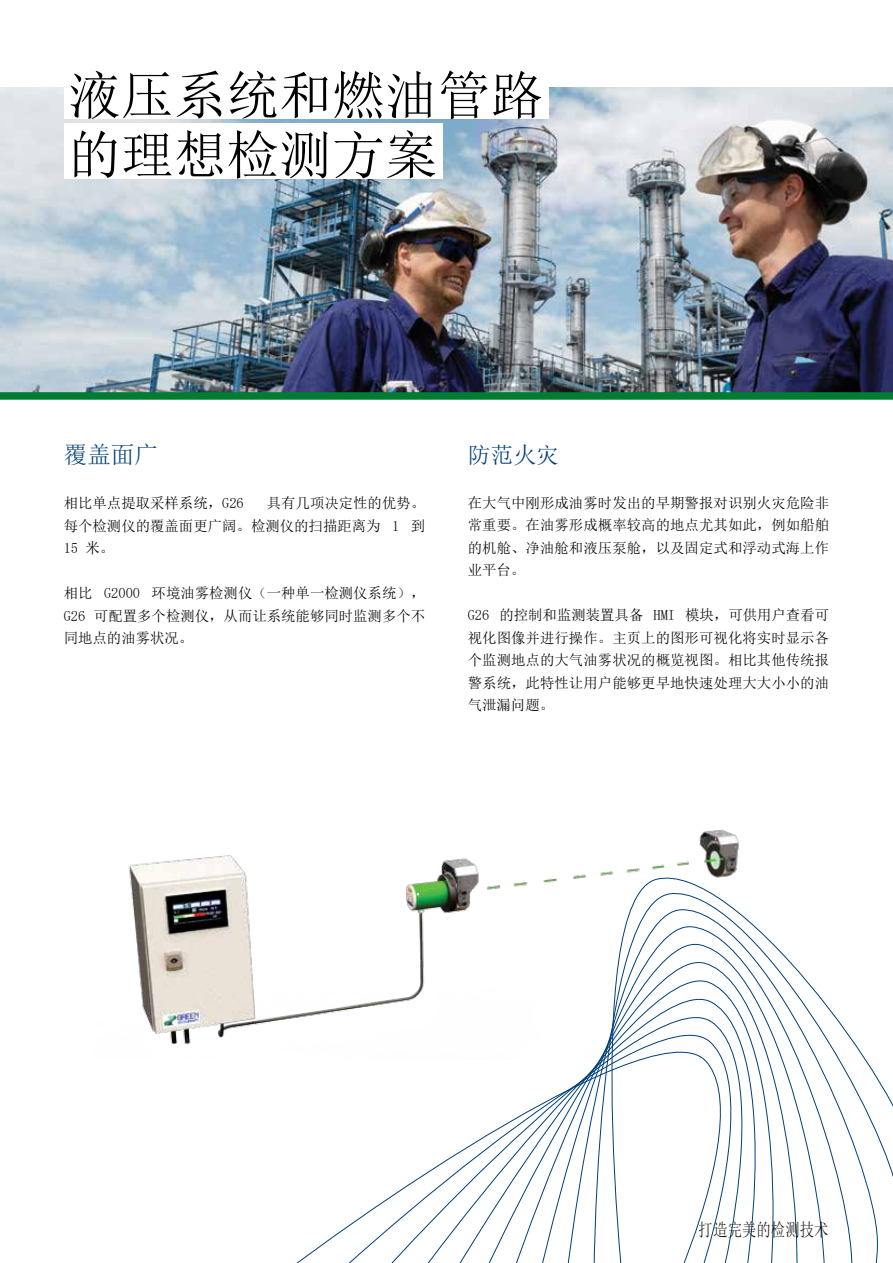
<style>
.page{position:relative;width:893px;height:1263px;background:#fff}
.page>*{position:absolute;margin:0;border:0;box-sizing:border-box;transform-origin:0 0}
.t1{font:52.8px/59.6px "Sim Sun";color:#000}
.t2{font:23.55px "Sim Sun";color:#003f79}
.t3{font:22.8px "Sim Sun";color:#003f79}
.t4{font:18px "Sim Sun";color:#000;scale:.8 1}
.t5{font:14.4px/22.5px "Sim Sun";color:#000;text-align:justify}
</style>
<div class="page">
<svg style="left:449px;top:1126px;width:53px;height:137px"></svg>
<svg style="left:502px;top:1098px;width:49px;height:165px"></svg>
<svg style="left:551px;top:1083px;width:27px;height:180px"></svg>
<svg style="left:578px;top:968px;width:315px;height:295px"></svg>
<img style="left:0;top:88px;width:893px;height:304px">
<div style="left:64px;top:64px;width:485px;height:55px;background:#fff"></div>
<div style="left:64px;top:123px;width:378px;height:55px;background:#fff"></div>
<div style="left:0;top:392px;width:893px;height:8px;background:#007c32"></div>
<img style="left:129px;top:829px;width:667px;height:230px">
<h1 class="t1" style="left:68px;top:65px;width:477px">液压系统和燃油管路的理想检测方案</h1>
<h2 class="t2" style="left:64px;top:443px;width:96px">覆盖面广</h2>
<p class="t5" style="left:64px;top:492px;width:181px">相比单点提取采样系统，G26</p>
<p class="t5" style="left:64px;top:492px;width:363px;text-indent:203px">具有几项决定性的优势。每个检测仪的覆盖面更广阔。检测仪的扫描距离为 1 到15 米。</p>
<p class="t5" style="left:64px;top:582px;width:363px">相比 G2000 环境油雾检测仪（一种单一检测仪系统），G26 可配置多个检测仪，从而让系统能够同时监测多个不同地点的油雾状况。</p>
<h3 class="t3" style="left:468px;top:443px;width:93px">防范火灾</h3>
<p class="t5" style="left:468px;top:491px;width:363px">在大气中刚形成油雾时发出的早期警报对识别火灾危险非常重要。在油雾形成概率较高的地点尤其如此，例如船舶的机舱、净油舱和液压泵舱，以及固定式和浮动式海上作业平台。</p>
<p class="t5" style="left:468px;top:604px;width:363px">G26 的控制和监测装置具备 HMI 模块，可供用户查看可视化图像并进行操作。主页上的图形可视化将实时显示各个监测地点的大气油雾状况的概览视图。相比其他传统报警系统，此特性让用户能够更早地快速处理大大小小的油气泄漏问题。</p>
<p class="t4" style="left:699px;top:1221px;width:164px">打造完美的检测技术</p>
</div>
